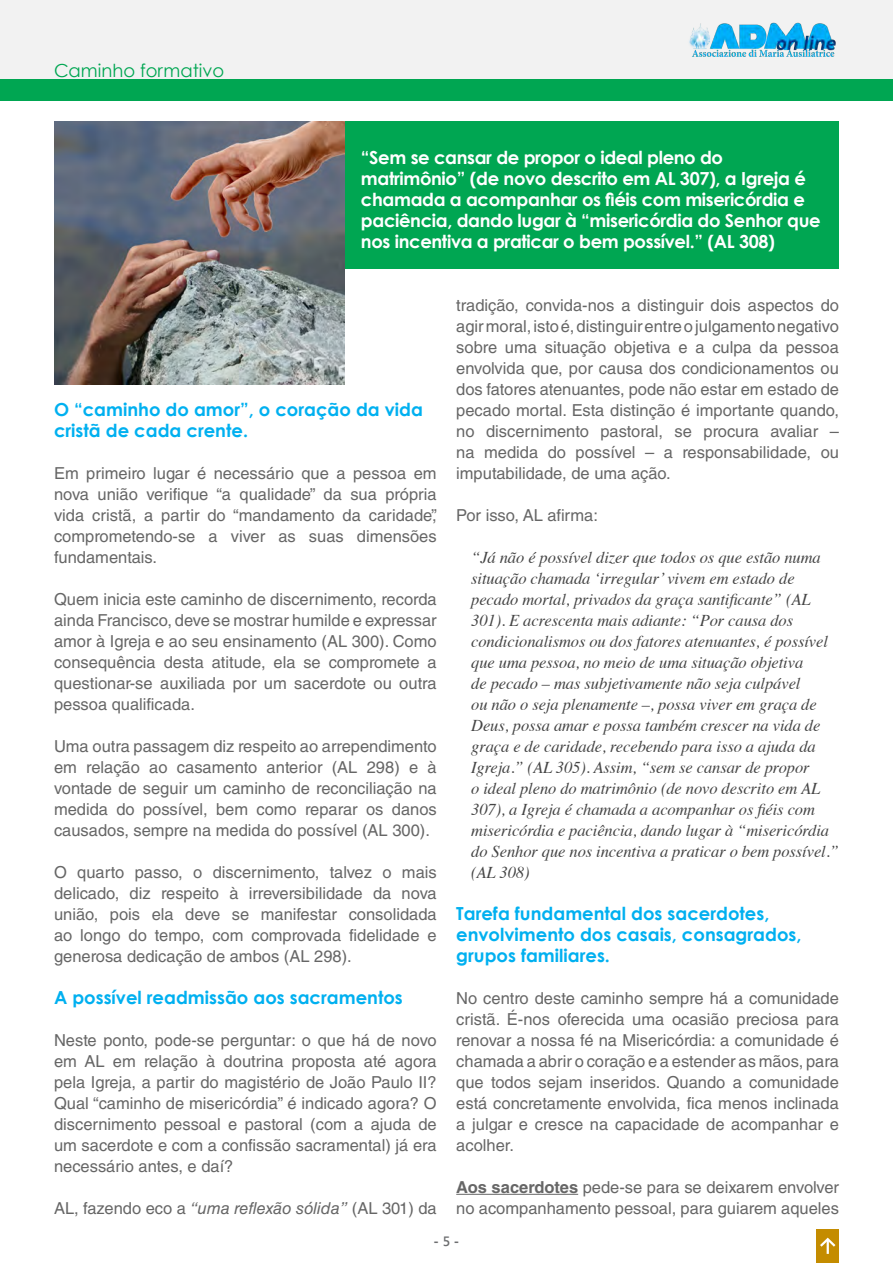
<style>
.page{position:relative;width:893px;height:1263px;background:#fff}
.page>*{position:absolute;margin:0;border:0;box-sizing:border-box;transform-origin:0 0}
.t1{font:700 18px/21px "Century Gothic";letter-spacing:-.02em;color:#fff}
.t2{font:700 18px/21px "Century Gothic";color:#00b0f0}
.t3{font:18px "Century Gothic";color:#00a652}
.t4{font:16.5px/21px "Helvetica LT Std";color:#666;text-align:justify}
.t5{font:italic 16.5px/21px "Times";letter-spacing:-.005em;color:#454545}
.t6{font:700 13.5px "Segoe UI";color:#6d6e70}
.s1{font-style:italic}
.s2{font-weight:700}
.s3{font-weight:600}
</style>
<div class="page">
<div style="left:0;top:0;width:893px;height:80px;background:#f2f2f2"></div>
<img style="left:689px;top:22px;width:147px;height:35px">
<div style="left:816px;top:1229px;width:23px;height:34px;background:#c48c00"></div>
<svg style="left:820px;top:1237px;width:16px;height:17px"></svg>
<div style="left:0;top:80px;width:893px;height:20px;background:#00a652"></div>
<div style="left:316px;top:122px;width:523px;height:146px;background:#00a652"></div>
<img style="left:54px;top:122px;width:290px;height:263px">
<hr style="left:456px;top:1194px;width:122px;height:1px;background:#666">
<p class="t3" style="left:54px;top:59px;width:172px">Caminho formativo</p>
<p class="t1" style="left:361px;top:146px;width:461px">“Sem se cansar de propor o ideal pleno do matrimônio” (de novo descrito em AL 307), a Igreja é chamada a acompanhar os fiéis com misericórdia e paciência, dando lugar à “misericórdia do Senhor que nos incentiva a praticar o bem possível.” (AL 308)</p>
<p class="t2" style="left:54px;top:398px;width:370px">O “caminho do amor”, o coração da vida cristã de cada crente.</p>
<p class="t4" style="left:54px;top:462px;width:385px">Em primeiro lugar é necessário que a pessoa em nova união verifique “a qualidade” da sua própria vida cristã, a partir do “mandamento da caridade”, comprometendo-se a viver as suas dimensões fundamentais.</p>
<p class="t4" style="left:54px;top:588px;width:384px">Quem inicia este caminho de discernimento, recorda ainda Francisco, deve se mostrar humilde e expressar amor à Igreja e ao seu ensinamento (AL 300). Como consequência desta atitude, ela se compromete a questionar-se auxiliada por um sacerdote ou outra pessoa qualificada.</p>
<p class="t4" style="left:54px;top:735px;width:384px">Uma outra passagem diz respeito ao arrependimento em relação ao casamento anterior (AL 298) e à vontade de seguir um caminho de reconciliação na medida do possível, bem como reparar os danos causados, sempre na medida do possível (AL 300).</p>
<p class="t4" style="left:54px;top:861px;width:384px">O quarto passo, o discernimento, talvez o mais delicado, diz respeito à irreversibilidade da nova união, pois ela deve se manifestar consolidada ao longo do tempo, com comprovada fidelidade e generosa dedicação de ambos (AL 298).</p>
<p class="t2" style="left:54px;top:986px;width:350px">A possível readmissão aos sacramentos</p>
<p class="t4" style="left:54px;top:1029px;width:384px">Neste ponto, pode-se perguntar: o que há de novo em AL em relação à doutrina proposta até agora pela Igreja, a partir do magistério de João Paulo II?<br>Qual “caminho de misericórdia” é indicado agora? O discernimento pessoal e pastoral (com a ajuda de um sacerdote e com a confissão sacramental) já era necessário antes, e daí?</p>
<p class="t4" style="left:54px;top:1197px;width:384px">AL, fazendo eco a <span class="s1">“uma reflexão sólida”</span> (AL 301) da</p>
<p class="t4" style="left:456px;top:294px;width:384px">tradição, convida-nos a distinguir dois aspectos do agir moral, isto é, distinguir entre o julgamento negativo sobre uma situação objetiva e a culpa da pessoa envolvida que, por causa dos condicionamentos ou dos fatores atenuantes, pode não estar em estado de pecado mortal. Esta distinção é importante quando, no discernimento pastoral, se procura avaliar – na medida do possível – a responsabilidade, ou imputabilidade, de uma ação.</p>
<p class="t4" style="left:456px;top:504px;width:143px">Por isso, AL afirma:</p>
<p class="t5" style="left:471px;top:545px;width:369px">“Já não é possível dizer que todos os que estão numa situação chamada ‘irregular’ vivem em estado de pecado mortal, privados da graça santificante” (AL 301). E acrescenta mais adiante: “Por causa dos condicionalismos ou dos fatores atenuantes, é possível que uma pessoa, no meio de uma situação objetiva<br>de pecado – mas subjetivamente não seja culpável<br>ou não o seja plenamente –, possa viver em graça de Deus, possa amar e possa também crescer na vida de graça e de caridade, recebendo para isso a ajuda da Igreja.” (AL 305). Assim, “sem se cansar de propor<br>o ideal pleno do matrimônio (de novo descrito em AL 307), a Igreja é chamada a acompanhar os fiéis com misericórdia e paciência, dando lugar à “misericórdia do Senhor que nos incentiva a praticar o bem possível.” (AL 308)</p>
<p class="t2" style="left:456px;top:902px;width:347px">Tarefa fundamental dos sacerdotes, envolvimento dos casais, consagrados, grupos familiares.</p>
<p class="t4" style="left:456px;top:987px;width:384px">No centro deste caminho sempre há a comunidade cristã. É-nos oferecida uma ocasião preciosa para renovar a nossa fé na Misericórdia: a comunidade é chamada a abrir o coração e a estender as mãos, para que todos sejam inseridos. Quando a comunidade está concretamente envolvida, fica menos inclinada a julgar e cresce na capacidade de acompanhar e acolher.</p>
<p class="t4" style="left:456px;top:1176px;width:384px"><span class="s2">Aos sacerdotes</span> pede-se para se deixarem envolver no acompanhamento pessoal, para guiarem aqueles</p>
<p class="t6" style="left:434px;top:1229px;width:27px">- <span class="s3">5</span> -</p>
</div>
